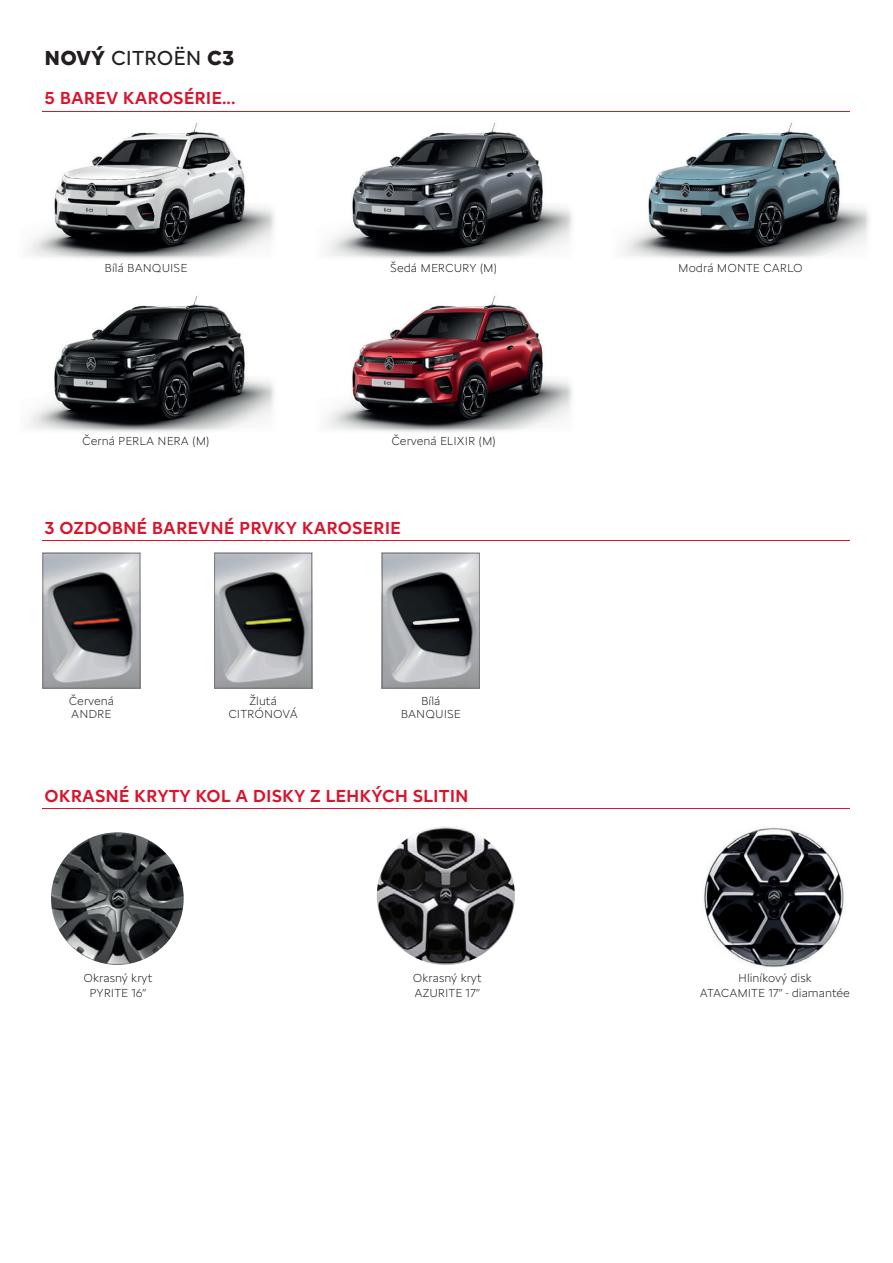
<style>
.page{position:relative;width:893px;height:1263px;background:#fff}
.page>*{position:absolute;margin:0;border:0;box-sizing:border-box;transform-origin:0 0}
.t1{font:21px "Citroen Type Latin";color:#231f20}
.t2{font:500 18px "Citroen Type Latin";color:#d7162e}
.t3{font:300 12px/14px "Citroen Type Latin";color:#231f20;text-align:center}
.s1{font-weight:700}
</style>
<div class="page">
<img style="left:28px;top:123px;width:246px;height:136px">
<img style="left:28px;top:296px;width:246px;height:136px">
<img style="left:326px;top:123px;width:246px;height:136px">
<img style="left:326px;top:296px;width:246px;height:136px">
<img style="left:622px;top:123px;width:247px;height:136px">
<hr style="left:43px;top:111px;width:807px;height:1px;background:#d7162e">
<hr style="left:43px;top:541px;width:807px;height:1px;background:#d7162e">
<svg style="left:43px;top:553px;width:97px;height:135px;background:#7e7f82"></svg>
<svg style="left:214px;top:553px;width:98px;height:135px;background:#7e8082"></svg>
<svg style="left:382px;top:553px;width:98px;height:135px;background:#7e8184"></svg>
<img style="left:704px;top:827px;width:140px;height:140px">
<hr style="left:43px;top:808px;width:807px;height:1px;background:#d7162e">
<img style="left:51px;top:832px;width:133px;height:133px;border-radius:66px">
<img style="left:377px;top:827px;width:138px;height:138px;border-radius:69px">
<h1 class="t1" style="left:45px;top:42px;width:191px"><span class="s1">NOVÝ</span> CITROËN <span class="s1">C3</span></h1>
<h2 class="t2" style="left:45px;top:85px;width:192px">5 BAREV KAROSÉRIE...</h2>
<p class="t3" style="left:105px;top:260px;width:84px">Bílá BANQUISE</p>
<p class="t3" style="left:82px;top:433px;width:129px">Černá PERLA NERA (M)</p>
<p class="t3" style="left:390px;top:260px;width:108px">Šedá MERCURY (M)</p>
<p class="t3" style="left:391px;top:433px;width:106px">Červená ELIXIR (M)</p>
<h2 class="t2" style="left:45px;top:514px;width:358px">3 OZDOBNÉ BAREVNÉ PRVKY KAROSERIE</h2>
<p class="t3" style="left:69px;top:692px;width:47px;text-align:left">Červená<br>ANDRE</p>
<p class="t3" style="left:228px;top:692px;width:71px">žlutá<br>CITRÓNOVÁ</p>
<p class="t3" style="left:401px;top:692px;width:62px">Bílá<br>BANQUISE</p>
<h2 class="t2" style="left:45px;top:782px;width:425px">OKRASNÉ KRYTY KOL A DISKY Z LEHKÝCH SLITIN</h2>
<p class="t3" style="left:678px;top:260px;width:126px">Modrá MONTE CARLO</p>
<p class="t3" style="left:84px;top:970px;width:70px;line-height:15px">Okrasný kryt<br>PYRITE 16”</p>
<p class="t3" style="left:413px;top:970px;width:70px;line-height:15px;text-align:left">Okrasný kryt<br>AZURITE 17”</p>
<p class="t3" style="left:700px;top:970px;width:151px;line-height:15px">Hliníkový disk<br>ATACAMITE 17” - diamantée</p>
</div>
